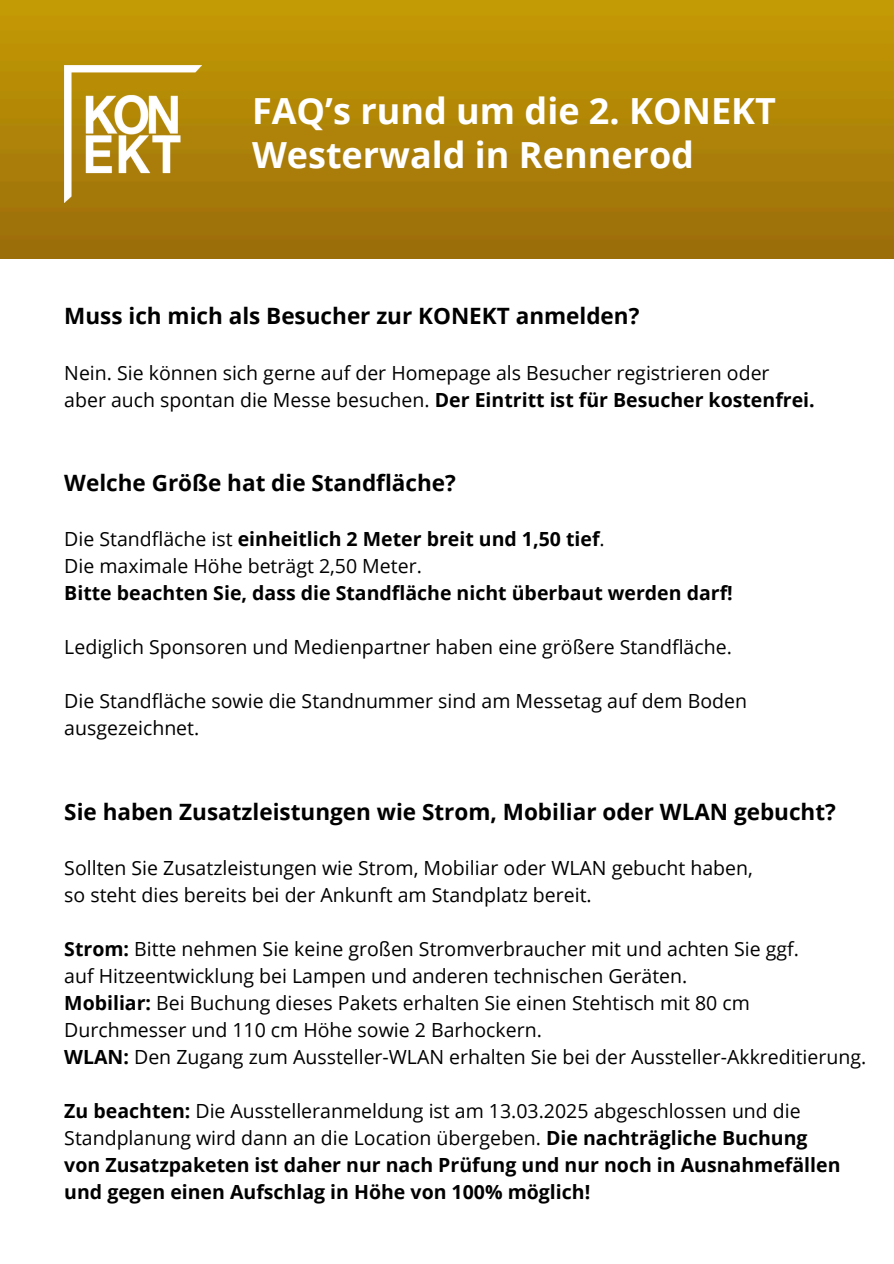
<style>
.page{position:relative;width:894px;height:1264px;background:#fff}
.page>*{position:absolute;margin:0;border:0;box-sizing:border-box;transform-origin:0 0}
.t1{font:700 36px/43.8px "Open Sans";color:#fff}
.t2{font:700 22.5px "Open Sans";color:#000}
.t3{font:19.5px/27px "Open Sans";color:#000}
.t4{font:700 19.5px "Open Sans";color:#000}
.s1{font-weight:400}
.s2{font-weight:700}
</style>
<div class="page">
<img style="left:0;top:0;width:893px;height:258px">
<img style="left:64px;top:65px;width:138px;height:138px">
<p class="t1" style="left:252px;top:88px;width:525px">FAQ’s rund um die 2. KONEKT<br>Westerwald in Rennerod</p>
<h1 class="t2" style="left:64px;top:300px;width:576px">Muss ich mich als Besucher zur KONEKT anmelden?</h1>
<h2 class="t3" style="left:64px;top:358px;width:706px">Nein. Sie können sich gerne auf der Homepage als Besucher registrieren oder</h2>
<p class="t4" style="left:64px;top:386px;width:751px"><span class="s1">aber auch spontan die Messe besuchen.</span> Der Eintritt ist für Besucher kostenfrei.</p>
<p class="t2" style="left:64px;top:467px;width:393px">Welche Größe hat die Standfläche?</p>
<h2 class="t4" style="left:64px;top:525px;width:542px"><span class="s1">Die Standfläche ist</span> einheitlich 2 Meter breit und 1,50 tief<span class="s1">.</span></h2>
<p class="t3" style="left:64px;top:552px;width:359px">Die maximale Höhe beträgt 2,50 Meter.</p>
<p class="t4" style="left:64px;top:579px;width:669px">Bitte beachten Sie, dass die Standfläche nicht überbaut werden darf!</p>
<p class="t3" style="left:64px;top:633px;width:669px">Lediglich Sponsoren und Medienpartner haben eine größere Standfläche.</p>
<p class="t3" style="left:64px;top:687px;width:684px">Die Standfläche sowie die Standnummer sind am Messetag auf dem Boden ausgezeichnet.</p>
<p class="t2" style="left:64px;top:795px;width:772px">Sie haben Zusatzleistungen wie Strom, Mobiliar oder WLAN gebucht?</p>
<h2 class="t3" style="left:64px;top:853px;width:690px">Sollten Sie Zusatzleistungen wie Strom, Mobiliar oder WLAN gebucht haben,</h2>
<p class="t3" style="left:64px;top:880px;width:529px">so steht dies bereits bei der Ankunft am Standplatz bereit.</p>
<p class="t3" style="left:64px;top:934px;width:736px"><span class="s2">Strom:</span> Bitte nehmen Sie keine großen Stromverbraucher mit und achten Sie ggf.</p>
<p class="t3" style="left:64px;top:961px;width:624px">auf Hitzeentwicklung bei Lampen und anderen technischen Geräten.</p>
<p class="t3" style="left:64px;top:988px;width:686px"><span class="s2">Mobiliar:</span> Bei Buchung dieses Pakets erhalten Sie einen Stehtisch mit 80 cm</p>
<p class="t3" style="left:64px;top:1015px;width:479px">Durchmesser und 110 cm Höhe sowie 2 Barhockern.</p>
<p class="t3" style="left:64px;top:1042px;width:803px"><span class="s2">WLAN:</span> Den Zugang zum Aussteller-WLAN erhalten Sie bei der Aussteller-Akkreditierung.</p>
<p class="t3" style="left:64px;top:1096px;width:744px"><span class="s2">Zu beachten:</span> Die Ausstelleranmeldung ist am 13.03.2025 abgeschlossen und die<br>Standplanung wird dann an die Location übergeben. <span class="s2">Die nachträgliche Buchung</span></p>
<p class="t4" style="left:64px;top:1151px;width:777px">von Zusatzpaketen ist daher nur nach Prüfung und nur noch in Ausnahmefällen</p>
<p class="t4" style="left:64px;top:1178px;width:527px">und gegen einen Aufschlag in Höhe von 100% möglich!</p>
</div>
